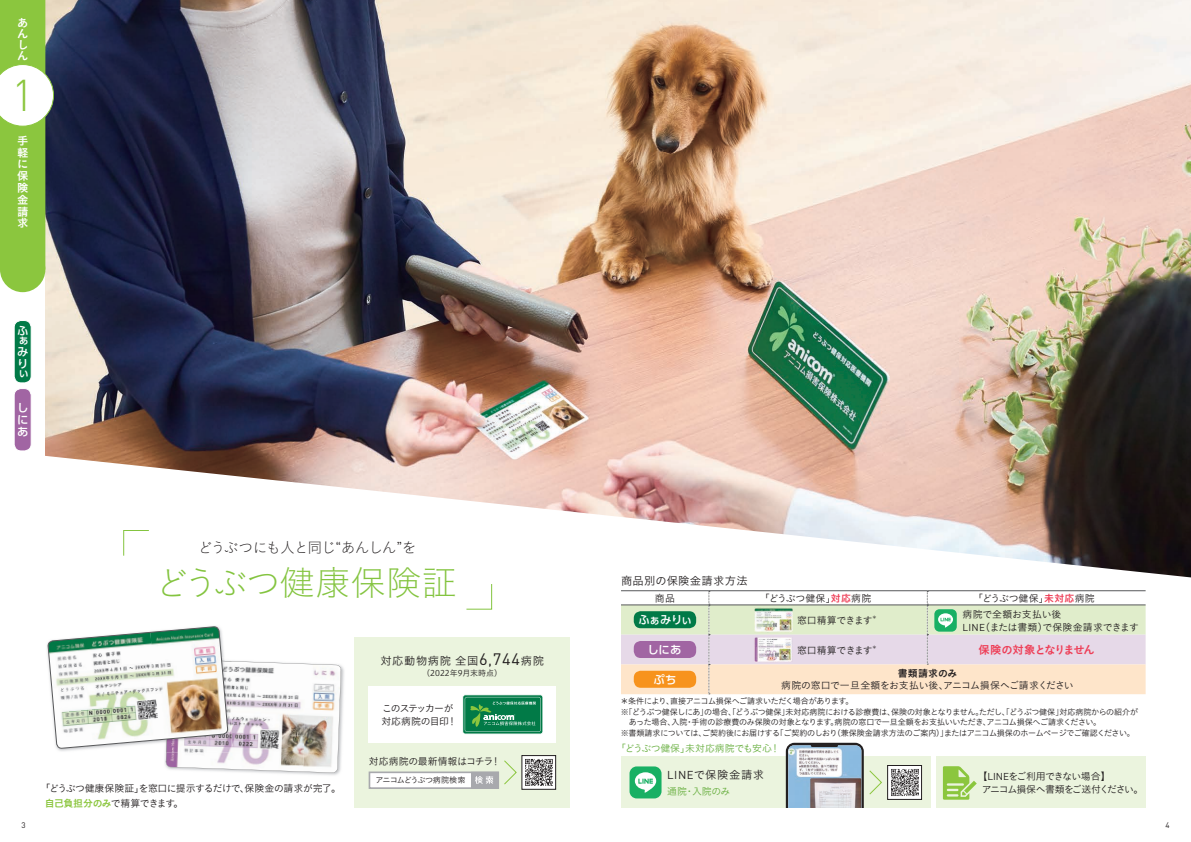
<style>
.page{position:relative;width:1191px;height:842px;background:#fff}
.page>*{position:absolute;margin:0;border:0;box-sizing:border-box;transform-origin:0 0}
.t1{font:300 43.9px "DIN";color:#8bc63e}
.t2{font:35.4px "Koburina Go Std W1";letter-spacing:-.02em;color:#84c440}
.t3{font:14.9px "Koburina Go Std W1";letter-spacing:-.08em;color:#231f20}
.t4{font:11.3px "Koburina Go Std W3";letter-spacing:.05em;color:#231f20}
.t5{font:500 11.3px/11px "UD Shin Go Pro";letter-spacing:-.035em;color:#fff;text-align:justify}
.t6{font:11.3px/11.8px "Koburina Go Std W6";color:#fff;text-align:justify}
.t7{font:11.3px "Koburina Go Std W6";letter-spacing:-.09em;color:#ee3d56}
.t8{font:11.3px "Koburina Go Std W3";letter-spacing:.025em;color:#231f20}
.t9{font:9.9px/14.9px "Koburina Go Std W3";letter-spacing:-.035em;color:#231f20}
.t10{font:9.9px/12.8px "Koburina Go Std W3";letter-spacing:-.075em;color:#231f20}
.t11{font:9.9px/12.8px "Koburina Go Std W3";letter-spacing:-.015em;color:#231f20}
.t12{font:9.9px "Koburina Go Std W3";letter-spacing:-.035em;color:#66ae3d}
.t13{font:9.9px "Koburina Go Std W6";letter-spacing:.025em;color:#231f20}
.t14{font:8.1px "Koburina Go Std W3";letter-spacing:-.105em;color:#231f20}
.t15{font:8px "Hiragino UD Sans Std W3";letter-spacing:-.025em;color:#231f20}
.t16{font:8px "Hiragino UD Sans Std W3";letter-spacing:-.045em;color:#231f20}
.t17{font:8px "Hiragino UD Sans Std W3";color:#231f20}
.t18{font:8px "DIN Pro";color:#231f20}
.t19{font:4.7px "Hiragino UD Sans Std W3";color:#231f20}
.s1{font-family:"DIN";font-size:16.4px}
.s2{font-family:"DIN";font-size:14.9px}
.s3{font-family:"Koburina Go Std W6";color:#8bc63e}
.s4{font-family:"Koburina Go Std W6";color:#ee3d56}
.s5{font-family:"DIN"}
</style>
<div class="page">
<img style="left:45px;top:0;width:1146px;height:577px">
<div style="left:621px;top:757px;width:309px;height:51px;background:#ebf4de"></div>
<div style="left:629px;top:766px;width:32px;height:32px;background:#18b064;border-radius:7px"></div>
<svg style="left:635px;top:772px;width:21px;height:21px"></svg>
<div style="left:354px;top:638px;width:216px;height:170px;background:#ebf4de"></div>
<svg style="left:123px;top:530px;width:27px;height:26px"></svg>
<svg style="left:466px;top:584px;width:26px;height:26px"></svg>
<div style="left:522px;top:755px;width:33px;height:34px;background:#fff"></div>
<img style="left:525px;top:759px;width:28px;height:27px">
<div style="left:522px;top:755px;width:34px;height:34px;border:1px solid #231f20"></div>
<div style="left:369px;top:772px;width:129px;height:16px;background:#fff"></div>
<div style="left:369px;top:771px;width:130px;height:18px;border:2px solid #a8a9ad"></div>
<div style="left:471px;top:772px;width:27px;height:16px;background:#a8a9ad"></div>
<svg style="left:475px;top:776px;width:18px;height:8px"></svg>
<hr style="left:621px;top:590px;width:88px;height:1px;background:#57585a">
<hr style="left:709px;top:590px;width:218px;height:1px;background:#57585a">
<hr style="left:927px;top:590px;width:218px;height:1px;background:#57585a">
<svg style="left:621px;top:591px;width:524px;height:103px;background:#e6e2d4"></svg>
<div style="left:634px;top:641px;width:62px;height:17px;background:#a165a3;border-radius:7px"></div>
<img style="left:754px;top:637px;width:39px;height:25px">
<div style="left:634px;top:671px;width:62px;height:17px;background:#f7931d;border-radius:7px"></div>
<div style="left:369px;top:686px;width:187px;height:57px;background:#fff"></div>
<svg style="left:463px;top:695px;width:80px;height:39px"></svg>
<div style="left:462px;top:694px;width:81px;height:40px;border:1px solid #fff;border-radius:3px"></div>
<svg style="left:465px;top:697px;width:76px;height:35px;background:#238c5a"></svg>
<div style="left:935px;top:757px;width:210px;height:51px;background:#ebf4de"></div>
<img style="left:889px;top:767px;width:30px;height:30px">
<div style="left:887px;top:765px;width:34px;height:34px;border:1px solid #231f20"></div>
<svg style="left:786px;top:743px;width:96px;height:65px"></svg>
<svg style="left:943px;top:766px;width:33px;height:34px"></svg>
<svg style="left:504px;top:760px;width:13px;height:25px"></svg>
<img style="left:277px;top:666px;width:67px;height:109px">
<img style="left:48px;top:626px;width:293px;height:147px">
<div style="left:14px;top:320px;width:17px;height:63px;background:#017a47;border-radius:7px"></div>
<div style="left:14px;top:320px;width:18px;height:63px;border:1px solid #fff;border-radius:7px"></div>
<div style="left:14px;top:389px;width:17px;height:62px;background:#a165a3;border-radius:7px"></div>
<div style="left:14px;top:388px;width:18px;height:63px;border:1px solid #fff;border-radius:7px"></div>
<svg style="left:0;top:0;width:54px;height:269px"></svg>
<div style="left:0;top:247px;width:45px;height:45px;background:#8bc63e;border-radius:50%"></div>
<h3 class="t6" style="left:17px;top:17px;width:12px;line-height:11.2px">あんしん</h3>
<h1 class="t1" style="left:11px;top:68px;width:24px">1</h1>
<h3 class="t6" style="left:17px;top:135px;width:13px">手軽に保険金請求</h3>
<h3 class="t5" style="left:17px;top:325px;width:12px">ふぁみり</h3>
<h3 class="t5" style="left:17px;top:368px;width:12px">ぃ</h3>
<h3 class="t5" style="left:17px;top:402px;width:12px;line-height:11.6px">しにあ</h3>
<h3 class="t3" style="left:198px;top:536px;width:220px">どうぶつにも人と同じ“あんしん”を</h3>
<h2 class="t2" style="left:155px;top:556px;width:303px">どうぶつ健康保険証</h2>
<h3 class="t4" style="left:380px;top:652px;width:165px">対応動物病院全国<span class="s1">6</span><span class="s2">,</span><span class="s1">744</span>病院</h3>
<p class="t17" style="left:422px;top:667px;width:81px">（2022年9月末時点）</p>
<p class="t10" style="left:381px;top:701px;width:77px">このステッカーが対応病院の目印！</p>
<p class="t9" style="left:45px;top:781px;width:298px;text-indent:-5px">「どうぶつ健康保険証」を窓口に提示するだけで、保険金の請求が完了。<span class="s3">自己負担分のみ</span>で精算できます。</p>
<p class="t11" style="left:369px;top:754px;width:133px">対応病院の最新情報はコチラ！</p>
<p class="t14" style="left:375px;top:774px;width:92px">アニコムどうぶつ病院検索</p>
<h3 class="t8" style="left:621px;top:572px;width:128px">商品別の保険金請求方法</h3>
<p class="t9" style="left:655px;top:590px;width:22px">商品</p>
<p class="t9" style="left:760px;top:590px;width:113px">「どうぶつ健保」<span class="s4">対応</span>病院</p>
<p class="t9" style="left:973px;top:590px;width:123px">「どうぶつ健保」<span class="s4">未対応</span>病院</p>
<h3 class="t5" style="left:638px;top:614px;width:55px">ふぁみりぃ</h3>
<p class="t9" style="left:797px;top:612px;width:77px">窓口精算できます</p>
<p class="t19" style="left:872px;top:614px;width:6px">＊</p>
<p class="t11" style="left:962px;top:608px;width:178px">病院で全額お支払い後<br><span class="s5">LINE</span>（または書類）で保険金請求できます</p>
<h3 class="t5" style="left:647px;top:644px;width:35px">しにあ</h3>
<p class="t9" style="left:797px;top:642px;width:77px">窓口精算できます</p>
<p class="t19" style="left:872px;top:643px;width:6px">＊</p>
<h3 class="t7" style="left:978px;top:641px;width:118px">保険の対象となりません</h3>
<h3 class="t5" style="left:653px;top:673px;width:25px">ぷち</h3>
<p class="t13" style="left:897px;top:665px;width:61px">書類請求のみ</p>
<p class="t9" style="left:781px;top:678px;width:294px">病院の窓口で一旦全額をお支払い後、アニコム損保へご請求ください</p>
<p class="t16" style="left:620px;top:695px;width:234px">＊条件により、直接アニコム損保へご請求いただく場合があります。</p>
<p class="t15" style="left:621px;top:706px;width:519px">※「どうぶつ健保しにあ」の場合、「どうぶつ健保」未対応病院における診療費は、保険の対象となりません。ただし、「どうぶつ健保」対応病院からの紹介が</p>
<p class="t15" style="left:629px;top:716px;width:474px">あった場合、入院・手術の診療費のみ保険の対象となります。病院の窓口で一旦全額をお支払いいただき、アニコム損保へご請求ください。</p>
<p class="t15" style="left:621px;top:727px;width:515px">※書類請求については、ご契約後にお届けする「ご契約のしおり（兼保険金請求方法のご案内）」またはアニコム損保のホームページでご確認ください。</p>
<p class="t12" style="left:616px;top:740px;width:165px">「どうぶつ健保」未対応病院でも安心！</p>
<h3 class="t4" style="left:667px;top:766px;width:99px"><span class="s5">LINE</span>で保険金請求</h3>
<p class="t12" style="left:667px;top:783px;width:65px">通院・入院のみ</p>
<p class="t10" style="left:981px;top:770px;width:163px;text-indent:-4px">【<span class="s5">LINE</span>をご利用できない場合】<br>アニコム損保へ書類をご送付ください。</p>
<p class="t18" style="left:21px;top:819px;width:6px">3</p>
<p class="t18" style="left:1165px;top:819px;width:6px">4</p>
</div>
